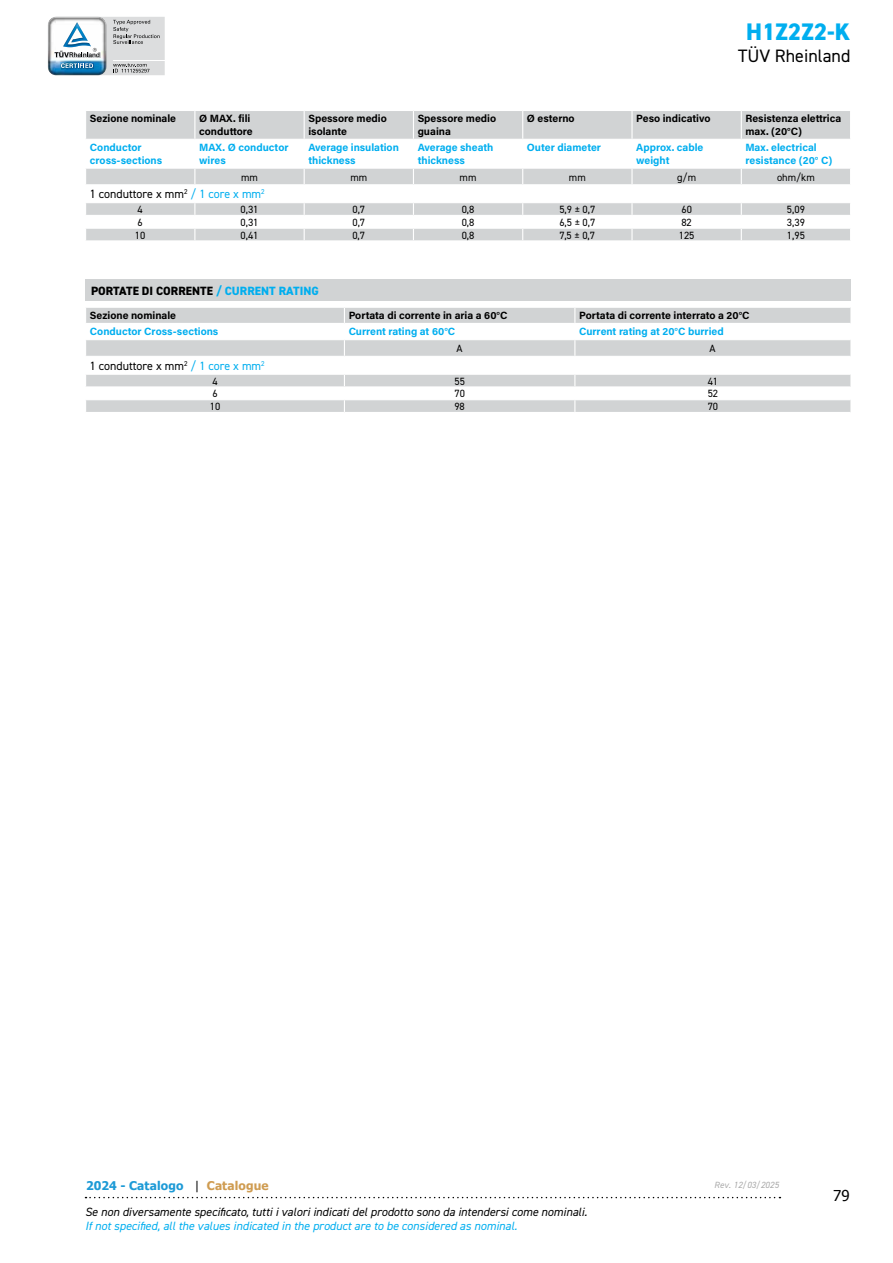
<style>
.page{position:relative;width:893px;height:1263px;background:#fff}
.page>*{position:absolute;margin:0;border:0;box-sizing:border-box;transform-origin:0 0}
.t1{font:800 24px "DIN2014";color:#00aeef}
.t2{font:18px "DIN2014";color:#000}
.t3{font:15px "Tahoma";color:#000}
.t4{font:italic 12px "DIN2014";color:#000}
.t5{font:italic 12px "DIN2014";color:#00aeef}
.t6{font:12px "DIN2014";color:#000}
.t7{font:800 12px "DIN2014";color:#000}
.t8{font:700 12px "Tahoma";letter-spacing:.01em;color:#1d9ad6}
.t9{font:700 10.5px/12.6px "Acumin Pro";color:#00aeef}
.t10{font:700 10.5px/12.6px "Acumin Pro";color:#000}
.t11{font:10.5px "DIN2014";color:#000}
.t12{font:italic 9px "DIN2014";letter-spacing:.01em;color:#aaa}
.s1{color:#00aeef}
.s2{font-weight:400;color:#000}
.s3{color:#cf9c51}
</style>
<div class="page">
<svg style="left:85px;top:1197px;width:695px;height:1px"></svg>
<svg style="left:86px;top:111px;width:764px;height:129px;fill:#d2d4d5"></svg>
<hr style="left:631px;top:111px;width:2px;height:28px;background:#fff">
<hr style="left:85px;top:139px;width:110px;height:1px;background:#fff">
<hr style="left:195px;top:139px;width:109px;height:1px;background:#fff">
<hr style="left:304px;top:139px;width:109px;height:1px;background:#fff">
<hr style="left:413px;top:139px;width:110px;height:1px;background:#fff">
<hr style="left:523px;top:139px;width:109px;height:1px;background:#fff">
<hr style="left:632px;top:139px;width:109px;height:1px;background:#fff">
<hr style="left:631px;top:140px;width:2px;height:28px;background:#fff">
<hr style="left:741px;top:139px;width:110px;height:1px;background:#fff">
<hr style="left:85px;top:168px;width:110px;height:1px;background:#fff">
<hr style="left:195px;top:168px;width:109px;height:1px;background:#fff">
<svg style="left:194px;top:111px;width:1px;height:73px"></svg>
<hr style="left:304px;top:168px;width:109px;height:1px;background:#fff">
<svg style="left:304px;top:111px;width:1px;height:73px"></svg>
<hr style="left:413px;top:168px;width:110px;height:1px;background:#fff">
<svg style="left:413px;top:111px;width:1px;height:73px"></svg>
<hr style="left:523px;top:168px;width:109px;height:1px;background:#fff">
<svg style="left:522px;top:111px;width:1px;height:73px"></svg>
<hr style="left:632px;top:168px;width:109px;height:1px;background:#fff">
<svg style="left:631px;top:169px;width:2px;height:15px"></svg>
<hr style="left:741px;top:168px;width:110px;height:1px;background:#fff">
<svg style="left:741px;top:111px;width:1px;height:73px"></svg>
<hr style="left:85px;top:184px;width:110px;height:1px;background:#fff">
<hr style="left:195px;top:184px;width:109px;height:1px;background:#fff">
<hr style="left:304px;top:184px;width:109px;height:1px;background:#fff">
<hr style="left:413px;top:184px;width:110px;height:1px;background:#fff">
<hr style="left:523px;top:184px;width:109px;height:1px;background:#fff">
<hr style="left:632px;top:184px;width:109px;height:1px;background:#fff">
<hr style="left:741px;top:184px;width:110px;height:1px;background:#fff">
<hr style="left:85px;top:202px;width:110px;height:1px;background:#fff">
<hr style="left:195px;top:202px;width:109px;height:1px;background:#fff">
<hr style="left:304px;top:202px;width:109px;height:1px;background:#fff">
<hr style="left:413px;top:202px;width:110px;height:1px;background:#fff">
<hr style="left:523px;top:202px;width:109px;height:1px;background:#fff">
<hr style="left:632px;top:202px;width:109px;height:1px;background:#fff">
<hr style="left:741px;top:202px;width:110px;height:1px;background:#fff">
<hr style="left:85px;top:215px;width:110px;height:1px;background:#fff">
<hr style="left:195px;top:215px;width:109px;height:1px;background:#fff">
<hr style="left:304px;top:215px;width:109px;height:1px;background:#fff">
<hr style="left:413px;top:215px;width:110px;height:1px;background:#fff">
<hr style="left:523px;top:215px;width:109px;height:1px;background:#fff">
<hr style="left:632px;top:215px;width:109px;height:1px;background:#fff">
<hr style="left:741px;top:215px;width:110px;height:1px;background:#fff">
<hr style="left:85px;top:228px;width:110px;height:1px;background:#fff">
<hr style="left:195px;top:228px;width:109px;height:1px;background:#fff">
<svg style="left:194px;top:203px;width:1px;height:37px"></svg>
<hr style="left:304px;top:228px;width:109px;height:1px;background:#fff">
<svg style="left:304px;top:203px;width:1px;height:37px"></svg>
<hr style="left:413px;top:228px;width:110px;height:1px;background:#fff">
<svg style="left:413px;top:203px;width:1px;height:37px"></svg>
<hr style="left:523px;top:228px;width:109px;height:1px;background:#fff">
<svg style="left:522px;top:203px;width:1px;height:37px"></svg>
<hr style="left:632px;top:228px;width:109px;height:1px;background:#fff">
<svg style="left:631px;top:203px;width:2px;height:37px"></svg>
<hr style="left:741px;top:228px;width:110px;height:1px;background:#fff">
<svg style="left:741px;top:203px;width:1px;height:37px"></svg>
<div style="left:85px;top:279px;width:765px;height:22px;background:#d1d3d4"></div>
<svg style="left:86px;top:308px;width:764px;height:104px;fill:#d4d6d7"></svg>
<hr style="left:85px;top:323px;width:259px;height:1px;background:#fff">
<hr style="left:344px;top:323px;width:231px;height:1px;background:#fff">
<hr style="left:575px;top:323px;width:275px;height:1px;background:#fff">
<hr style="left:85px;top:339px;width:259px;height:1px;background:#fff">
<hr style="left:344px;top:339px;width:231px;height:1px;background:#fff">
<svg style="left:344px;top:308px;width:1px;height:48px"></svg>
<hr style="left:575px;top:339px;width:275px;height:1px;background:#fff">
<svg style="left:574px;top:308px;width:1px;height:48px"></svg>
<hr style="left:85px;top:356px;width:259px;height:1px;background:#fff">
<hr style="left:344px;top:356px;width:231px;height:1px;background:#fff">
<hr style="left:575px;top:356px;width:275px;height:1px;background:#fff">
<hr style="left:85px;top:374px;width:259px;height:1px;background:#fff">
<hr style="left:344px;top:374px;width:231px;height:1px;background:#fff">
<hr style="left:575px;top:374px;width:275px;height:1px;background:#fff">
<hr style="left:85px;top:386px;width:259px;height:1px;background:#fff">
<hr style="left:344px;top:386px;width:231px;height:1px;background:#fff">
<hr style="left:575px;top:386px;width:275px;height:1px;background:#fff">
<hr style="left:85px;top:399px;width:259px;height:1px;background:#fff">
<hr style="left:344px;top:399px;width:231px;height:1px;background:#fff">
<svg style="left:344px;top:375px;width:1px;height:37px"></svg>
<hr style="left:575px;top:399px;width:275px;height:1px;background:#fff">
<svg style="left:574px;top:375px;width:1px;height:37px"></svg>
<svg style="left:47px;top:16px;width:118px;height:60px"></svg>
<h1 class="t1" style="left:746px;top:16px;width:106px">H1Z2Z2-K</h1>
<h2 class="t2" style="left:738px;top:44px;width:114px">TÜV Rheinland</h2>
<p class="t10" style="left:90px;top:112px;width:88px">Sezione nominale</p>
<p class="t10" style="left:199px;top:112px;width:55px">Ø MAX. fili conduttore</p>
<p class="t10" style="left:308px;top:112px;width:80px">Spessore medio isolante</p>
<p class="t10" style="left:418px;top:112px;width:80px">Spessore medio guaina</p>
<p class="t10" style="left:527px;top:112px;width:49px">Ø esterno</p>
<p class="t10" style="left:636px;top:112px;width:76px">Peso indicativo</p>
<p class="t10" style="left:745px;top:112px;width:97px">Resistenza elettrica max. (20°C)</p>
<p class="t9" style="left:90px;top:141px;width:74px">Conductor cross-sections</p>
<p class="t9" style="left:199px;top:141px;width:91px">MAX. Ø conductor wires</p>
<p class="t9" style="left:308px;top:141px;width:92px">Average insulation thickness</p>
<p class="t9" style="left:418px;top:141px;width:77px">Average sheath thickness</p>
<p class="t9" style="left:527px;top:141px;width:76px">Outer diameter</p>
<p class="t9" style="left:636px;top:141px;width:69px">Approx. cable weight</p>
<p class="t9" style="left:745px;top:141px;width:88px">Max. electrical resistance (20° C)</p>
<p class="t11" style="left:241px;top:170px;width:18px">mm</p>
<p class="t11" style="left:350px;top:170px;width:18px">mm</p>
<p class="t11" style="left:460px;top:170px;width:18px">mm</p>
<p class="t11" style="left:569px;top:170px;width:18px">mm</p>
<p class="t11" style="left:677px;top:170px;width:20px">g/m</p>
<p class="t11" style="left:777px;top:170px;width:39px">ohm/km</p>
<p class="t6" style="left:90px;top:187px;width:176px">1 conduttore x mm<sup>2</sup> <span class="s1">/ 1 core x mm</span><sup>2</sup></p>
<p class="t11" style="left:138px;top:203px;width:7px">4</p>
<p class="t11" style="left:241px;top:203px;width:20px">0,31</p>
<p class="t11" style="left:352px;top:203px;width:14px">0,7</p>
<p class="t11" style="left:462px;top:203px;width:14px">0,8</p>
<p class="t11" style="left:559px;top:203px;width:38px">5,9 ± 0,7</p>
<p class="t11" style="left:681px;top:203px;width:12px">60</p>
<p class="t11" style="left:787px;top:203px;width:20px">5,09</p>
<p class="t11" style="left:138px;top:216px;width:7px">6</p>
<p class="t11" style="left:240px;top:216px;width:20px">0,31</p>
<p class="t11" style="left:352px;top:216px;width:14px">0,7</p>
<p class="t11" style="left:462px;top:216px;width:14px">0,8</p>
<p class="t11" style="left:559px;top:216px;width:38px">6,5 ± 0,7</p>
<p class="t11" style="left:681px;top:216px;width:12px">82</p>
<p class="t11" style="left:787px;top:216px;width:20px">3,39</p>
<p class="t11" style="left:135px;top:228px;width:12px">10</p>
<p class="t11" style="left:240px;top:228px;width:20px">0,41</p>
<p class="t11" style="left:352px;top:228px;width:14px">0,7</p>
<p class="t11" style="left:462px;top:228px;width:14px">0,8</p>
<p class="t11" style="left:560px;top:228px;width:37px">7,5 ± 0,7</p>
<p class="t11" style="left:679px;top:228px;width:17px">125</p>
<p class="t11" style="left:787px;top:228px;width:20px">1,95</p>
<p class="t7" style="left:91px;top:282px;width:229px">PORTATE DI CORRENTE <span class="s1">/ CURRENT RATING</span></p>
<p class="t10" style="left:90px;top:309px;width:88px">Sezione nominale</p>
<p class="t10" style="left:349px;top:309px;width:160px">Portata di corrente in aria a 60°C</p>
<p class="t10" style="left:579px;top:309px;width:172px">Portata di corrente interrato a 20°C</p>
<p class="t9" style="left:90px;top:325px;width:130px">Conductor Cross-sections</p>
<p class="t9" style="left:349px;top:325px;width:108px">Current rating at 60°C</p>
<p class="t9" style="left:579px;top:325px;width:146px">Current rating at 20°C burried</p>
<p class="t11" style="left:457px;top:342px;width:8px">A</p>
<p class="t11" style="left:710px;top:342px;width:8px">A</p>
<p class="t6" style="left:90px;top:358px;width:176px">1 conduttore x mm<sup>2</sup> <span class="s1">/ 1 core x mm</span><sup>2</sup></p>
<p class="t11" style="left:212px;top:374px;width:7px">4</p>
<p class="t11" style="left:454px;top:374px;width:12px">55</p>
<p class="t11" style="left:708px;top:374px;width:12px">41</p>
<p class="t11" style="left:212px;top:387px;width:7px">6</p>
<p class="t11" style="left:454px;top:387px;width:12px">70</p>
<p class="t11" style="left:708px;top:387px;width:12px">52</p>
<p class="t11" style="left:210px;top:400px;width:12px">10</p>
<p class="t11" style="left:454px;top:400px;width:12px">98</p>
<p class="t11" style="left:708px;top:400px;width:12px">70</p>
<p class="t8" style="left:86px;top:1177px;width:184px">2024 - Catalogo <span class="s2">|</span> <span class="s3">Catalogue</span></p>
<p class="t4" style="left:85px;top:1204px;width:504px">Se non diversamente specificato, tutti i valori indicati del prodotto sono da intendersi come nominali.</p>
<p class="t5" style="left:85px;top:1218px;width:434px">If not specified, all the values indicated in the product are to be considered as nominal.</p>
<p class="t12" style="left:714px;top:1179px;width:66px">Rev. 12/03/2025</p>
<h3 class="t3" style="left:833px;top:1185px;width:17px">79</h3>
</div>
